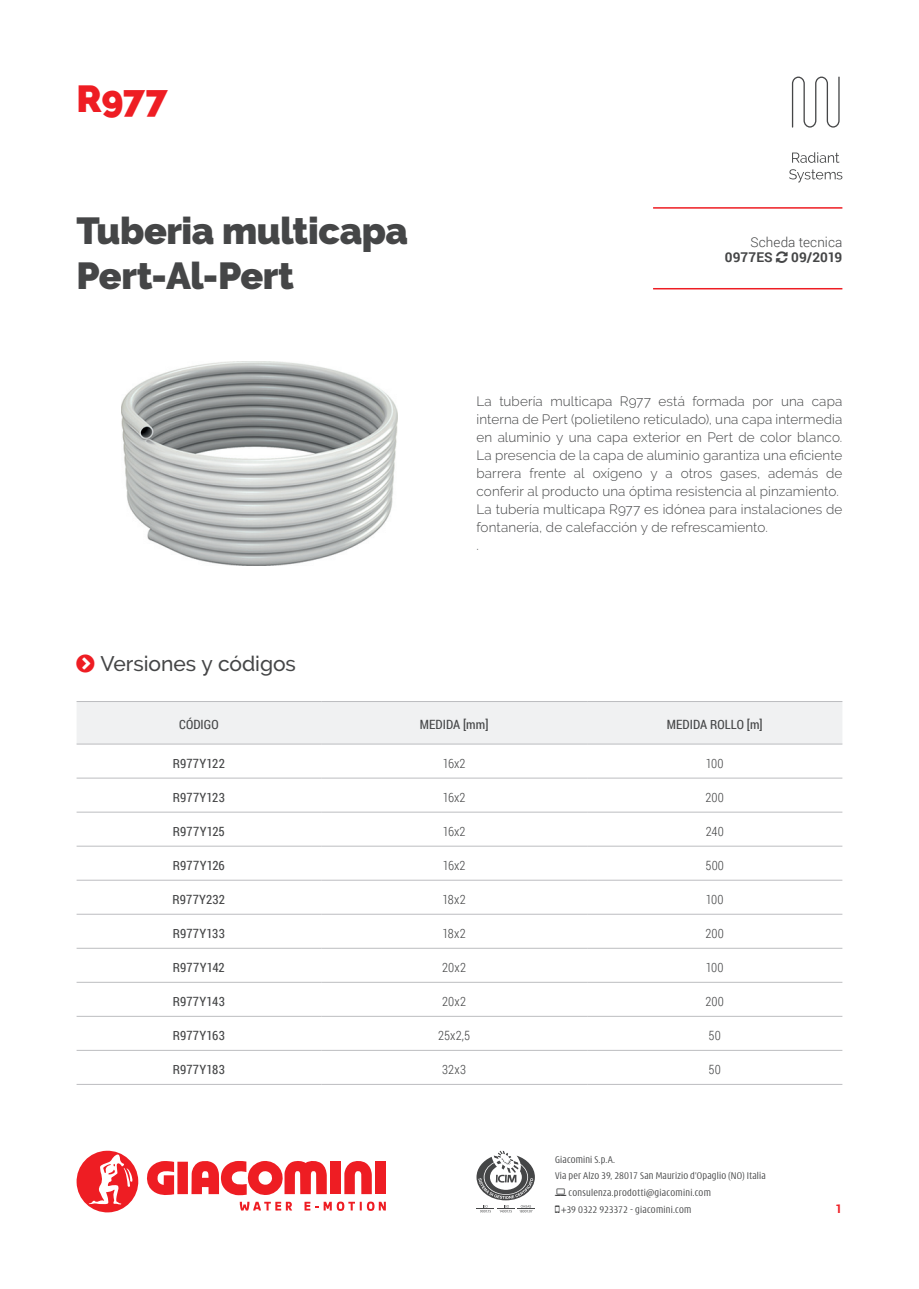
<style>
.page{position:relative;width:919px;height:1289px;background:#fff}
.page>*{position:absolute;margin:0;border:0;box-sizing:border-box;transform-origin:0 0}
.Titolo_prodotto{font:900 37.5px "Raleway";letter-spacing:-.01em;color:#454647}
.Referenza_prodotto{font:900 37.5px "Raleway";color:#ee1d23}
.Titolo_paragrafo{font:500 21px "Raleway";letter-spacing:-.005em;color:#454647}
.Testo_paragrafo{font:300 13.5px/18px "Raleway";letter-spacing:.01em;color:#454647;text-align:justify}
.t1{font:300 13.5px "Roboto";letter-spacing:.005em;color:#454647}
.t2{font:700 13.5px "Roboto";letter-spacing:.005em;color:#454647}
.t3{font:12.75px "Roboto Condensed";letter-spacing:.01em;color:#454647}
.t4{font:300 12.75px "Roboto Condensed";letter-spacing:.015em;color:#454647}
.t5{font:700 12px "Roboto";color:#ee1d23}
.t6{font:300 condensed 10.5px "Modena";letter-spacing:.02em;color:#454647}
</style>
<div class="page">
<svg style="left:147px;top:1161px;width:27px;height:34px"></svg>
<div style="left:177px;top:1161px;width:11px;height:33px;background:#ee1d23"></div>
<div style="left:330px;top:1161px;width:11px;height:33px;background:#ee1d23"></div>
<svg style="left:344px;top:1161px;width:28px;height:33px"></svg>
<div style="left:375px;top:1161px;width:11px;height:33px;background:#ee1d23"></div>
<svg style="left:191px;top:1161px;width:136px;height:34px"></svg>
<svg style="left:304px;top:1201px;width:82px;height:9px"></svg>
<svg style="left:240px;top:1201px;width:52px;height:9px"></svg>
<svg style="left:77px;top:1150px;width:62px;height:62px"></svg>
<svg style="left:476px;top:1150px;width:59px;height:62px"></svg>
<svg style="left:791px;top:77px;width:48px;height:51px"></svg>
<svg style="left:789px;top:169px;width:53px;height:13px"></svg>
<svg style="left:792px;top:152px;width:47px;height:11px"></svg>
<hr style="left:653px;top:288px;width:189px;height:1px;background:#ee1d23">
<hr style="left:653px;top:207px;width:189px;height:2px;background:#ee1d23">
<div style="left:77px;top:702px;width:765px;height:41px;background:#f0f1f2"></div>
<svg style="left:321px;top:744px;width:521px;height:307px"></svg>
<hr style="left:321px;top:743px;width:266px;height:1px;background:#bcbdc0">
<hr style="left:587px;top:743px;width:255px;height:1px;background:#bcbdc0">
<hr style="left:321px;top:777px;width:266px;height:1px;background:#bcbdc0">
<hr style="left:587px;top:777px;width:255px;height:1px;background:#bcbdc0">
<hr style="left:321px;top:811px;width:266px;height:1px;background:#bcbdc0">
<hr style="left:587px;top:811px;width:255px;height:1px;background:#bcbdc0">
<hr style="left:77px;top:879px;width:244px;height:1px;background:#bcbdc0">
<hr style="left:77px;top:913px;width:244px;height:1px;background:#bcbdc0">
<hr style="left:77px;top:947px;width:244px;height:1px;background:#bcbdc0">
<hr style="left:77px;top:981px;width:244px;height:1px;background:#bcbdc0">
<hr style="left:77px;top:1015px;width:244px;height:1px;background:#bcbdc0">
<hr style="left:77px;top:1049px;width:244px;height:1px;background:#bcbdc0">
<hr style="left:77px;top:1083px;width:244px;height:1px;background:#bcbdc0">
<hr style="left:321px;top:845px;width:266px;height:1px;background:#bcbdc0">
<hr style="left:321px;top:879px;width:266px;height:1px;background:#bcbdc0">
<hr style="left:321px;top:913px;width:266px;height:1px;background:#bcbdc0">
<hr style="left:321px;top:947px;width:266px;height:1px;background:#bcbdc0">
<hr style="left:321px;top:981px;width:266px;height:1px;background:#bcbdc0">
<hr style="left:321px;top:1015px;width:266px;height:1px;background:#bcbdc0">
<hr style="left:321px;top:1049px;width:266px;height:1px;background:#bcbdc0">
<hr style="left:321px;top:1083px;width:266px;height:1px;background:#bcbdc0">
<hr style="left:587px;top:845px;width:255px;height:1px;background:#bcbdc0">
<hr style="left:587px;top:879px;width:255px;height:1px;background:#bcbdc0">
<hr style="left:587px;top:913px;width:255px;height:1px;background:#bcbdc0">
<hr style="left:587px;top:947px;width:255px;height:1px;background:#bcbdc0">
<hr style="left:587px;top:981px;width:255px;height:1px;background:#bcbdc0">
<hr style="left:587px;top:1015px;width:255px;height:1px;background:#bcbdc0">
<hr style="left:587px;top:1049px;width:255px;height:1px;background:#bcbdc0">
<hr style="left:587px;top:1083px;width:255px;height:1px;background:#bcbdc0">
<hr style="left:77px;top:701px;width:244px;height:1px;background:#bcbdc0">
<hr style="left:321px;top:701px;width:266px;height:1px;background:#bcbdc0">
<hr style="left:587px;top:701px;width:255px;height:1px;background:#bcbdc0">
<hr style="left:77px;top:743px;width:244px;height:1px;background:#bcbdc0">
<hr style="left:77px;top:777px;width:244px;height:1px;background:#bcbdc0">
<hr style="left:77px;top:811px;width:244px;height:1px;background:#bcbdc0">
<hr style="left:77px;top:845px;width:244px;height:1px;background:#bcbdc0">
<img style="left:121px;top:362px;width:277px;height:203px">
<p class="Referenza_prodotto" style="left:77px;top:77px;width:93px">R977</p>
<p class="Titolo_prodotto" style="left:77px;top:209px;width:333px">Tuberia multicapa</p>
<p class="Titolo_prodotto" style="left:77px;top:254px;width:219px">Pert-Al-Pert</p>
<p class="Titolo_paragrafo" style="left:100px;top:651px;width:197px">Versiones y códigos</p>
<p class="t1" style="left:750px;top:233px;width:93px">Scheda tecnica</p>
<p class="t2" style="left:724px;top:248px;width:50px">0977ES</p>
<p class="t2" style="left:791px;top:248px;width:53px">09/2019</p>
<p class="Testo_paragrafo" style="left:476px;top:392px;width:367px">La tubería multicapa R977 está formada por una capa interna de Pert (polietileno reticulado), una capa intermedia en aluminio y una capa exterior en Pert de color blanco.<br>La presencia de la capa de aluminio garantiza una eficiente barrera frente al oxígeno y a otros gases, además de conferir al producto una óptima resistencia al pinzamiento.</p>
<p class="Testo_paragrafo" style="left:476px;top:500px;width:367px">La tubería multicapa R977 es idónea para instalaciones de fontanería, de calefacción y de refrescamiento.</p>
<p class="Testo_paragrafo" style="left:476px;top:536px;width:4px">.</p>
<p class="t3" style="left:179px;top:716px;width:41px">CÓDIGO</p>
<p class="t3" style="left:420px;top:716px;width:70px">MEDIDA [mm]</p>
<p class="t3" style="left:666px;top:716px;width:97px">MEDIDA ROLLO [m]</p>
<p class="t3" style="left:173px;top:754px;width:54px">R977Y122</p>
<p class="t4" style="left:442px;top:754px;width:24px">16x2</p>
<p class="t4" style="left:705px;top:754px;width:19px">100</p>
<p class="t3" style="left:173px;top:788px;width:53px">R977Y123</p>
<p class="t4" style="left:442px;top:788px;width:24px">16x2</p>
<p class="t4" style="left:705px;top:788px;width:20px">200</p>
<p class="t3" style="left:173px;top:822px;width:53px">R977Y125</p>
<p class="t4" style="left:442px;top:822px;width:24px">16x2</p>
<p class="t4" style="left:705px;top:822px;width:20px">240</p>
<p class="t3" style="left:173px;top:856px;width:53px">R977Y126</p>
<p class="t4" style="left:442px;top:856px;width:24px">16x2</p>
<p class="t4" style="left:705px;top:856px;width:20px">500</p>
<p class="t3" style="left:172px;top:890px;width:54px">R977Y232</p>
<p class="t4" style="left:442px;top:890px;width:25px">18x2</p>
<p class="t4" style="left:705px;top:890px;width:19px">100</p>
<p class="t3" style="left:173px;top:924px;width:54px">R977Y133</p>
<p class="t4" style="left:442px;top:924px;width:25px">18x2</p>
<p class="t4" style="left:705px;top:924px;width:20px">200</p>
<p class="t3" style="left:173px;top:958px;width:53px">R977Y142</p>
<p class="t4" style="left:442px;top:958px;width:26px">20x2</p>
<p class="t4" style="left:705px;top:958px;width:19px">100</p>
<p class="t3" style="left:173px;top:992px;width:54px">R977Y143</p>
<p class="t4" style="left:442px;top:992px;width:26px">20x2</p>
<p class="t4" style="left:705px;top:992px;width:20px">200</p>
<p class="t3" style="left:173px;top:1026px;width:54px">R977Y163</p>
<p class="t4" style="left:438px;top:1026px;width:34px">25x2,5</p>
<p class="t4" style="left:708px;top:1026px;width:14px">50</p>
<p class="t3" style="left:173px;top:1060px;width:54px">R977Y183</p>
<p class="t4" style="left:442px;top:1060px;width:26px">32x3</p>
<p class="t4" style="left:708px;top:1060px;width:14px">50</p>
<p class="t6" style="left:555px;top:1154px;width:61px">Giacomini S.p.A.</p>
<p class="t6" style="left:555px;top:1171px;width:212px">Via per Alzo 39, 28017 San Maurizio d’Opaglio (NO) Italia</p>
<p class="t6" style="left:568px;top:1187px;width:144px">consulenza.prodotti@giacomini.com</p>
<p class="t6" style="left:561px;top:1204px;width:131px">+39 0322 923372 - giacomini.com</p>
<p class="t5" style="left:835px;top:1199px;width:8px">1</p>
</div>
